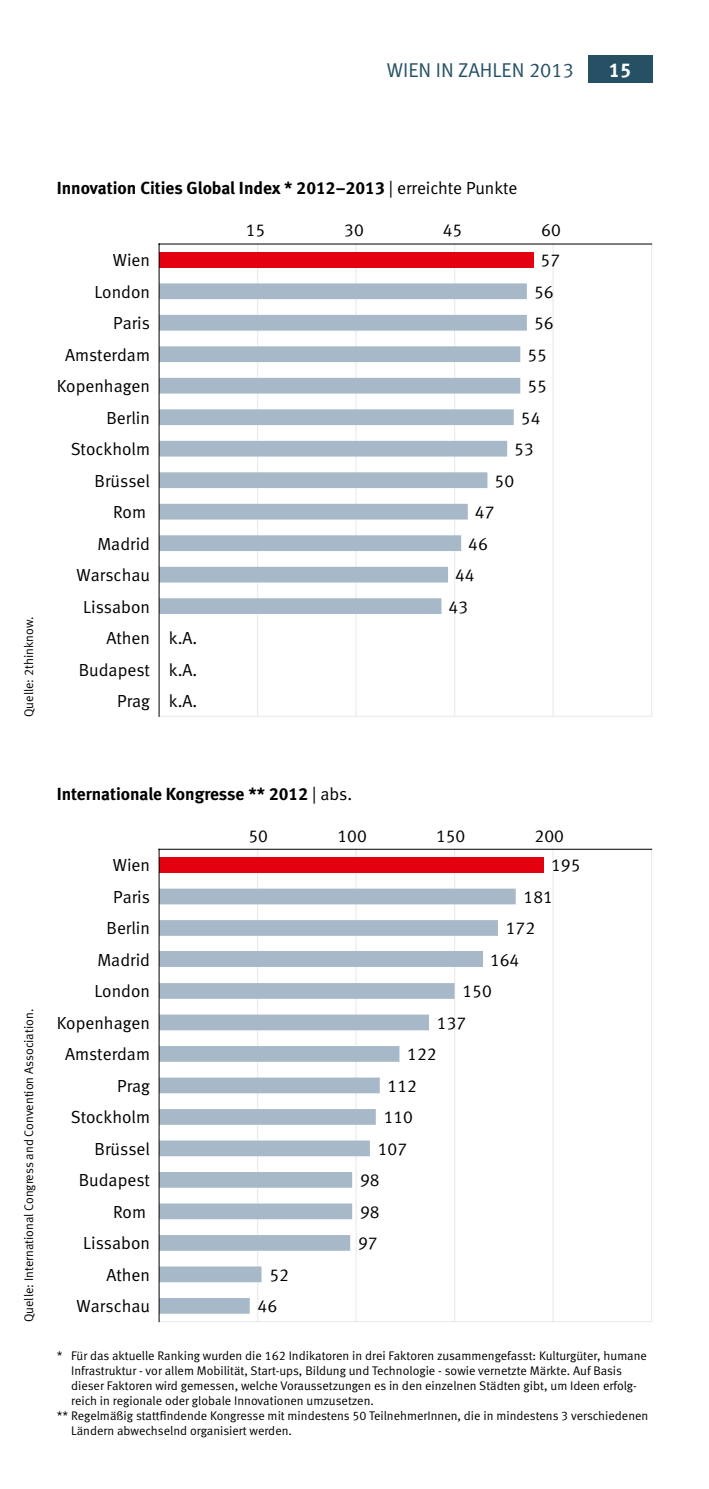
<style>
.page{position:relative;width:709px;height:1489px;background:#fff}
.page>*{position:absolute;margin:0;border:0;box-sizing:border-box;transform-origin:0 0}
.t1{font:20px "Meta Normal LF";color:#265165}
.t2{font:20px "Meta Bold LF";color:#fff}
.t3{font:17.5px/31.5px "Meta Normal LF";color:#000;text-align:justify}
.t4{font:17.5px "Meta Bold LF";color:#000}
.t5{font:12.5px "Meta Normal LF";color:#000}
.s1{font-family:"Meta Normal LF"}
</style>
<div class="page">
<div style="left:588px;top:56px;width:64px;height:27px;background:#265165"></div>
<hr style="left:257px;top:244px;width:1px;height:472px;background:#ececed">
<hr style="left:355px;top:244px;width:2px;height:472px;background:#ececed">
<hr style="left:454px;top:244px;width:1px;height:472px;background:#ececed">
<hr style="left:552px;top:244px;width:2px;height:472px;background:#ececed">
<hr style="left:651px;top:244px;width:1px;height:472px;background:#ececed">
<div style="left:159px;top:252px;width:374px;height:16px;background:#e3000f"></div>
<svg style="left:160px;top:283px;width:367px;height:331px"></svg>
<hr style="left:159px;top:715px;width:492px;height:2px;background:#ececed">
<hr style="left:159px;top:244px;width:1px;height:472px;background:#000">
<hr style="left:159px;top:243px;width:492px;height:1px;background:#000">
<hr style="left:257px;top:849px;width:1px;height:472px;background:#ececed">
<hr style="left:355px;top:849px;width:2px;height:472px;background:#ececed">
<hr style="left:454px;top:849px;width:1px;height:472px;background:#ececed">
<hr style="left:552px;top:849px;width:2px;height:472px;background:#ececed">
<hr style="left:651px;top:849px;width:1px;height:472px;background:#ececed">
<div style="left:159px;top:857px;width:384px;height:15px;background:#e3000f"></div>
<svg style="left:160px;top:888px;width:355px;height:425px"></svg>
<hr style="left:159px;top:1320px;width:492px;height:2px;background:#ececed">
<hr style="left:159px;top:848px;width:492px;height:1px;background:#000">
<hr style="left:159px;top:849px;width:1px;height:472px;background:#000">
<h1 class="t1" style="left:387px;top:59px;width:188px">WIEN IN ZAHLEN 2013</h1>
<h1 class="t2" style="left:609px;top:58px;width:24px">15</h1>
<p class="t5" style="left:22px;top:717px;width:102px;rotate:-90deg">Quelle: 2thinknow.</p>
<h3 class="t4" style="left:57px;top:178px;width:462px">Innovation Cities Global Index * 2012–2013 <span class="s1">| erreichte Punkte</span></h3>
<p class="t3" style="left:246px;top:214px;width:21px">15</p>
<p class="t3" style="left:344px;top:214px;width:21px">30</p>
<p class="t3" style="left:443px;top:214px;width:21px">45</p>
<p class="t3" style="left:541px;top:214px;width:21px">60</p>
<p class="t3" style="left:113px;top:244px;width:39px">Wien</p>
<p class="t3" style="left:540px;top:244px;width:21px">57</p>
<p class="t3" style="left:94px;top:276px;width:57px">London</p>
<p class="t3" style="left:534px;top:276px;width:21px">56</p>
<p class="t3" style="left:113px;top:307px;width:38px">Paris</p>
<p class="t3" style="left:534px;top:307px;width:21px">56</p>
<p class="t3" style="left:65px;top:339px;width:87px">Amsterdam</p>
<p class="t3" style="left:527px;top:339px;width:21px">55</p>
<p class="t3" style="left:57px;top:370px;width:95px">Kopenhagen</p>
<p class="t3" style="left:527px;top:370px;width:21px">55</p>
<p class="t3" style="left:106px;top:402px;width:45px">Berlin</p>
<p class="t3" style="left:521px;top:402px;width:21px">54</p>
<p class="t3" style="left:71px;top:433px;width:81px">Stockholm</p>
<p class="t3" style="left:514px;top:433px;width:21px">53</p>
<p class="t3" style="left:95px;top:465px;width:57px">Brüssel</p>
<p class="t3" style="left:494px;top:465px;width:21px">50</p>
<p class="t3" style="left:113px;top:496px;width:34px">Rom</p>
<p class="t3" style="left:475px;top:496px;width:21px">47</p>
<p class="t3" style="left:97px;top:527px;width:54px">Madrid</p>
<p class="t3" style="left:468px;top:527px;width:21px">46</p>
<p class="t3" style="left:77px;top:559px;width:75px">Warschau</p>
<p class="t3" style="left:455px;top:559px;width:21px">44</p>
<p class="t3" style="left:83px;top:590px;width:68px">Lissabon</p>
<p class="t3" style="left:448px;top:590px;width:21px">43</p>
<p class="t3" style="left:106px;top:622px;width:45px">Athen</p>
<p class="t3" style="left:79px;top:653px;width:73px">Budapest</p>
<p class="t3" style="left:117px;top:685px;width:34px">Prag</p>
<p class="t3" style="left:169px;top:622px;width:30px">k.A. k.A. k.A.</p>
<p class="t5" style="left:22px;top:1322px;width:315px;rotate:-90deg">Quelle: International Congress and Convention Association.</p>
<h3 class="t4" style="left:57px;top:783px;width:297px">Internationale Kongresse ** 2012 <span class="s1">| abs.</span></h3>
<p class="t3" style="left:248px;top:819px;width:21px">50</p>
<p class="t3" style="left:337px;top:819px;width:31px">100</p>
<p class="t3" style="left:436px;top:819px;width:31px">150</p>
<p class="t3" style="left:534px;top:819px;width:31px">200</p>
<p class="t3" style="left:113px;top:849px;width:39px">Wien</p>
<p class="t3" style="left:551px;top:849px;width:31px">195</p>
<p class="t3" style="left:113px;top:880px;width:38px">Paris</p>
<p class="t3" style="left:523px;top:880px;width:31px">181</p>
<p class="t3" style="left:106px;top:912px;width:45px">Berlin</p>
<p class="t3" style="left:506px;top:912px;width:31px">172</p>
<p class="t3" style="left:97px;top:943px;width:54px">Madrid</p>
<p class="t3" style="left:490px;top:943px;width:31px">164</p>
<p class="t3" style="left:94px;top:975px;width:57px">London</p>
<p class="t3" style="left:462px;top:975px;width:31px">150</p>
<p class="t3" style="left:57px;top:1006px;width:95px">Kopenhagen</p>
<p class="t3" style="left:437px;top:1006px;width:31px">137</p>
<p class="t3" style="left:65px;top:1038px;width:87px">Amsterdam</p>
<p class="t3" style="left:407px;top:1038px;width:31px">122</p>
<p class="t3" style="left:117px;top:1069px;width:34px">Prag</p>
<p class="t3" style="left:387px;top:1069px;width:31px">112</p>
<p class="t3" style="left:71px;top:1101px;width:81px">Stockholm</p>
<p class="t3" style="left:383px;top:1101px;width:31px">110</p>
<p class="t3" style="left:95px;top:1132px;width:57px">Brüssel</p>
<p class="t3" style="left:378px;top:1132px;width:31px">107</p>
<p class="t3" style="left:79px;top:1163px;width:73px">Budapest</p>
<p class="t3" style="left:360px;top:1164px;width:21px">98</p>
<p class="t3" style="left:113px;top:1195px;width:34px">Rom</p>
<p class="t3" style="left:360px;top:1195px;width:21px">98</p>
<p class="t3" style="left:83px;top:1226px;width:68px">Lissabon</p>
<p class="t3" style="left:358px;top:1227px;width:21px">97</p>
<p class="t3" style="left:106px;top:1258px;width:45px">Athen</p>
<p class="t3" style="left:269px;top:1258px;width:21px">52</p>
<p class="t3" style="left:77px;top:1289px;width:75px">Warschau</p>
<p class="t3" style="left:257px;top:1289px;width:21px">46</p>
<p class="t5" style="left:57px;top:1347px;width:591px">* Für das aktuelle Ranking wurden die 162 Indikatoren in drei Faktoren zusammengefasst: Kulturgüter, humane</p>
<p class="t5" style="left:71px;top:1362px;width:552px">Infrastruktur - vor allem Mobilität, Start-ups, Bildung und Technologie - sowie vernetzte Märkte. Auf Basis</p>
<p class="t5" style="left:71px;top:1377px;width:567px">dieser Faktoren wird gemessen, welche Voraussetzungen es in den einzelnen Städten gibt, um Ideen erfolg-</p>
<p class="t5" style="left:71px;top:1392px;width:304px">reich in regionale oder globale Innovationen umzusetzen.</p>
<p class="t5" style="left:57px;top:1407px;width:593px">** Regelmäßig stattfindende Kongresse mit mindestens 50 TeilnehmerInnen, die in mindestens 3 verschiedenen</p>
<p class="t5" style="left:71px;top:1422px;width:222px">Ländern abwechselnd organisiert werden.</p>
</div>
